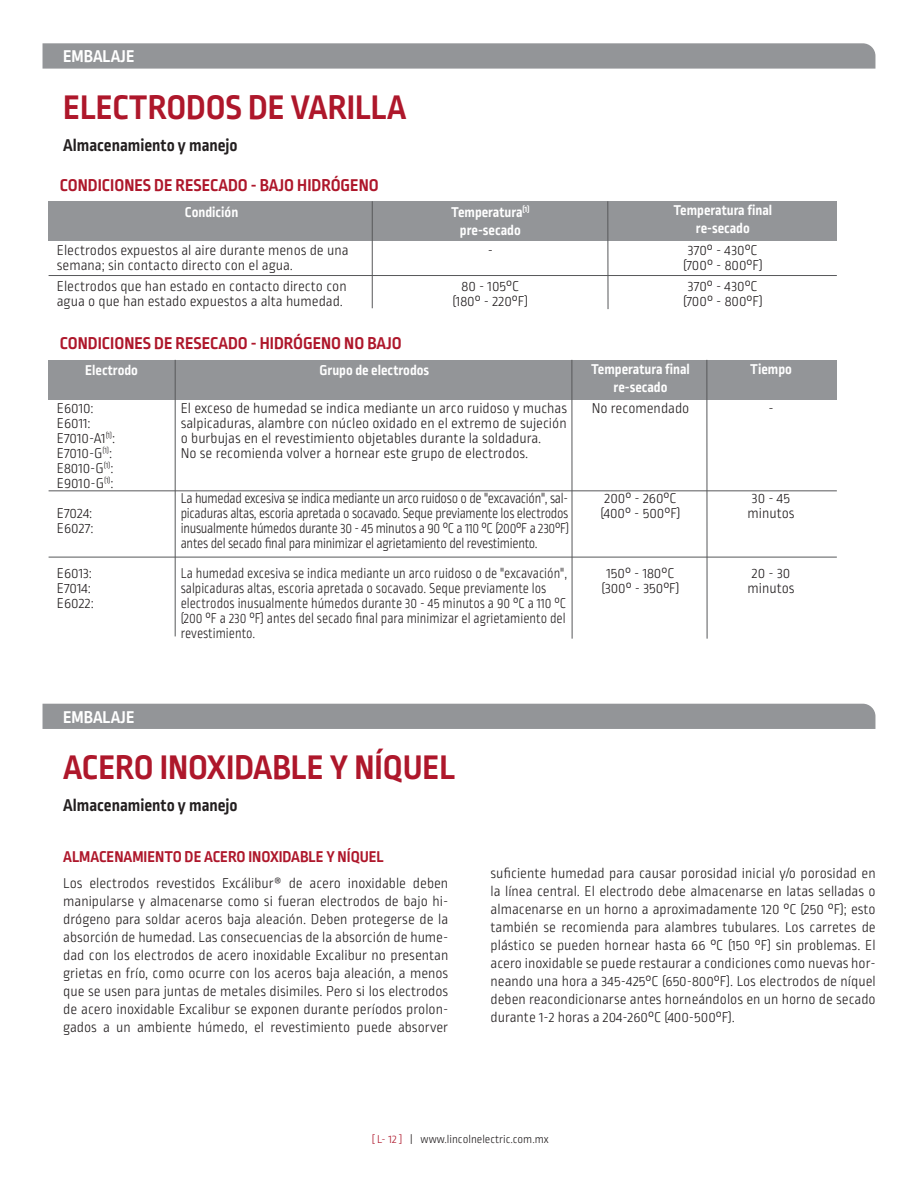
<style>
.page{position:relative;width:918px;height:1188px;background:#fff}
.page>*{position:absolute;margin:0;border:0;box-sizing:border-box;transform-origin:0 0}
.Medium_cuadros{font:700 36px "Ropa Sans Pro";color:#ae172b}
.subtitulos_3{font:700 18px "Ropa Sans Pro";color:#ae172b}
.subtitulos_3-2{font:700 18px "Ropa Sans Pro";color:#231f20}
.subtitulos_3-3{font:700 18px "Ropa Sans Pro";color:#fff}
.Regular_cuadros{font:700 16.5px "Ropa Sans Pro";color:#ae172b}
.Regular_cuadros-2{font:300 15px/18px "Ropa Sans Pro";color:#231f20;text-align:justify}
.Regular_cuadros-3{font:300 15px/15px "Ropa Sans Pro";color:#231f20;text-align:justify;scale:.9 1}
.Medium_cuadros-2{font:700 15px "Ropa Sans Pro";color:#fff}
.t1{font:300 12px "Ropa Sans Pro";color:#231f20}
.s1{color:#ae172b}
</style>
<div class="page">
<div style="left:49px;top:201px;width:788px;height:40px;background:#939598"></div>
<hr style="left:372px;top:201px;width:1px;height:107px;background:#57585a">
<hr style="left:608px;top:201px;width:1px;height:108px;background:#57585a">
<hr style="left:49px;top:275px;width:788px;height:1px;background:#57585a">
<div style="left:49px;top:360px;width:788px;height:39px;background:#939598"></div>
<hr style="left:175px;top:360px;width:1px;height:276px;background:#57585a">
<hr style="left:572px;top:360px;width:1px;height:279px;background:#57585a">
<hr style="left:707px;top:360px;width:1px;height:279px;background:#57585a">
<hr style="left:49px;top:491px;width:788px;height:1px;background:#57585a">
<hr style="left:49px;top:557px;width:788px;height:1px;background:#57585a">
<svg style="left:43px;top:43px;width:832px;height:26px;background:#96989b"></svg>
<div style="left:43px;top:704px;width:832px;height:25px;background:#939598"></div>
<p class="subtitulos_3-3" style="left:63px;top:46px;width:73px">EMBALAJE</p>
<p class="Medium_cuadros" style="left:63px;top:87px;width:345px">ELECTRODOS DE VARILLA</p>
<p class="subtitulos_3-2" style="left:63px;top:134px;width:176px">Almacenamiento y manejo</p>
<p class="subtitulos_3" style="left:60px;top:175px;width:320px">CONDICIONES DE RESECADO - BAJO HIDRÓGENO</p>
<p class="Medium_cuadros-2" style="left:185px;top:203px;width:55px">Condición</p>
<p class="Medium_cuadros-2" style="left:451px;top:203px;width:80px">Temperatura<sup>(1)</sup></p>
<p class="Medium_cuadros-2" style="left:460px;top:221px;width:62px">pre-secado</p>
<p class="Medium_cuadros-2" style="left:673px;top:202px;width:100px">Temperatura final</p>
<p class="Medium_cuadros-2" style="left:696px;top:220px;width:56px">re-secado</p>
<p class="Regular_cuadros-2" style="left:57px;top:243px;width:293px;line-height:15px">Electrodos expuestos al aire durante menos de una semana; sin contacto directo con el agua.</p>
<p class="Regular_cuadros-2" style="left:57px;top:280px;width:291px;line-height:15px">Electrodos que han estado en contacto directo con agua o que han estado expuestos a alta humedad.</p>
<p class="Regular_cuadros-2" style="left:488px;top:242px;width:7px">-</p>
<p class="Regular_cuadros-2" style="left:461px;top:278px;width:59px">80 - 105°C</p>
<p class="Regular_cuadros-2" style="left:453px;top:293px;width:77px">(180° - 220°F)</p>
<p class="Regular_cuadros-2" style="left:688px;top:242px;width:71px">370° - 430°C</p>
<p class="Regular_cuadros-2" style="left:683px;top:257px;width:81px">(700° - 800°F)</p>
<p class="Regular_cuadros-2" style="left:688px;top:278px;width:71px">370° - 430°C</p>
<p class="Regular_cuadros-2" style="left:683px;top:293px;width:81px">(700° - 800°F)</p>
<p class="subtitulos_3" style="left:60px;top:333px;width:343px">CONDICIONES DE RESECADO - HIDRÓGENO NO BAJO</p>
<p class="Medium_cuadros-2" style="left:85px;top:362px;width:54px">Electrodo</p>
<p class="Medium_cuadros-2" style="left:319px;top:362px;width:111px">Grupo de electrodos</p>
<p class="Medium_cuadros-2" style="left:591px;top:360px;width:100px">Temperatura final</p>
<p class="Medium_cuadros-2" style="left:614px;top:378px;width:56px">re-secado</p>
<p class="Medium_cuadros-2" style="left:750px;top:360px;width:43px">Tiempo</p>
<p class="Regular_cuadros-2" style="left:57px;top:400px;width:38px">E6010:</p>
<p class="Regular_cuadros-2" style="left:57px;top:415px;width:35px">E6011:</p>
<p class="Regular_cuadros-2" style="left:57px;top:430px;width:60px">E7010-A1<sup>(1)</sup>:</p>
<p class="Regular_cuadros-2" style="left:57px;top:445px;width:57px">E7010-G<sup>(1)</sup>:</p>
<p class="Regular_cuadros-2" style="left:57px;top:460px;width:58px">E8010-G<sup>(1)</sup>:</p>
<p class="Regular_cuadros-2" style="left:57px;top:475px;width:58px">E9010-G<sup>(1)</sup>:</p>
<p class="Regular_cuadros-2" style="left:57px;top:505px;width:37px">E7024:</p>
<p class="Regular_cuadros-2" style="left:57px;top:520px;width:38px">E6027:</p>
<p class="Regular_cuadros-2" style="left:57px;top:565px;width:37px">E6013:</p>
<p class="Regular_cuadros-2" style="left:57px;top:580px;width:35px">E7014:</p>
<p class="Regular_cuadros-2" style="left:57px;top:595px;width:39px">E6022:</p>
<p class="Regular_cuadros-2" style="left:181px;top:402px;width:388px;line-height:15px">El exceso de humedad se indica mediante un arco ruidoso y muchas salpicaduras, alambre con núcleo oxidado en el extremo de sujeción o burbujas en el revestimiento objetables durante la soldadura.</p>
<p class="Regular_cuadros-2" style="left:181px;top:445px;width:349px">No se recomienda volver a hornear este grupo de electrodos.</p>
<p class="Regular_cuadros-3" style="left:181px;top:492px;width:433px">La humedad excesiva se indica mediante un arco ruidoso o de "excavación", sal&shy;picaduras altas, escoria apretada o socavado. Seque previamente los electrodos inusualmente húmedos durante 30 - 45 minutos a 90 °C a 110 °C (200°F a 230°F) antes del secado final para minimizar el agrietamiento del revestimiento.</p>
<p class="Regular_cuadros-3" style="left:181px;top:567px;width:431px;text-align:left">La humedad excesiva se indica mediante un arco ruidoso o de "excavación", salpicaduras altas, escoria apretada o socavado. Seque previamente los electrodos inusualmente húmedos durante 30 - 45 minutos a 90 °C a 110 °C (200 °F a 230 °F) antes del secado final para minimizar el agrietamiento del revestimiento.</p>
<p class="Regular_cuadros-2" style="left:592px;top:400px;width:99px">No recomendado</p>
<p class="Regular_cuadros-2" style="left:604px;top:490px;width:74px">200° - 260°C</p>
<p class="Regular_cuadros-2" style="left:601px;top:505px;width:81px">(400° - 500°F)</p>
<p class="Regular_cuadros-2" style="left:607px;top:565px;width:70px">150° - 180°C</p>
<p class="Regular_cuadros-2" style="left:602px;top:580px;width:79px">(300° - 350°F)</p>
<p class="Regular_cuadros-2" style="left:768px;top:400px;width:7px">-</p>
<p class="Regular_cuadros-2" style="left:752px;top:490px;width:40px">30 - 45</p>
<p class="Regular_cuadros-2" style="left:748px;top:505px;width:49px">minutos</p>
<p class="Regular_cuadros-2" style="left:752px;top:565px;width:40px">20 - 30</p>
<p class="Regular_cuadros-2" style="left:748px;top:580px;width:49px">minutos</p>
<p class="subtitulos_3-3" style="left:63px;top:707px;width:73px">EMBALAJE</p>
<p class="Medium_cuadros" style="left:63px;top:747px;width:394px">ACERO INOXIDABLE Y NÍQUEL</p>
<p class="subtitulos_3-2" style="left:63px;top:795px;width:176px">Almacenamiento y manejo</p>
<p class="Regular_cuadros" style="left:63px;top:847px;width:322px">ALMACENAMIENTO DE ACERO INOXIDABLE Y NÍQUEL</p>
<p class="Regular_cuadros-2" style="left:63px;top:876px;width:387px">Los electrodos revestidos Excálibur® de acero inoxidable deben manipularse y almacenarse como si fueran electrodos de bajo hi&shy;drógeno para soldar aceros baja aleación. Deben protegerse de la absorción de humedad. Las consecuencias de la absorción de hume&shy;dad con los electrodos de acero inoxidable Excalibur no presentan grietas en frío, como ocurre con los aceros baja aleación, a menos que se usen para juntas de metales disimiles. Pero si los electrodos de acero inoxidable Excalibur se exponen durante períodos prolon&shy;gados a un ambiente húmedo, el revestimiento puede absorver</p>
<p class="Regular_cuadros-2" style="left:491px;top:865px;width:387px">suficiente humedad para causar porosidad inicial y/o porosidad en la línea central. El electrodo debe almacenarse en latas selladas o almacenarse en un horno a aproximadamente 120 °C (250 °F); esto también se recomienda para alambres tubulares. Los carretes de plástico se pueden hornear hasta 66 °C (150 °F) sin problemas. El acero inoxidable se puede restaurar a condiciones como nuevas hor&shy;neando una hora a 345-425°C (650-800°F). Los electrodos de níquel deben reacondicionarse antes horneándolos en un horno de secado durante 1-2 horas a 204-260°C (400-500°F).</p>
<p class="t1" style="left:372px;top:1133px;width:178px"><span class="s1">[ L- 12 ]</span> | www.lincolnelectric.com.mx</p>
</div>
